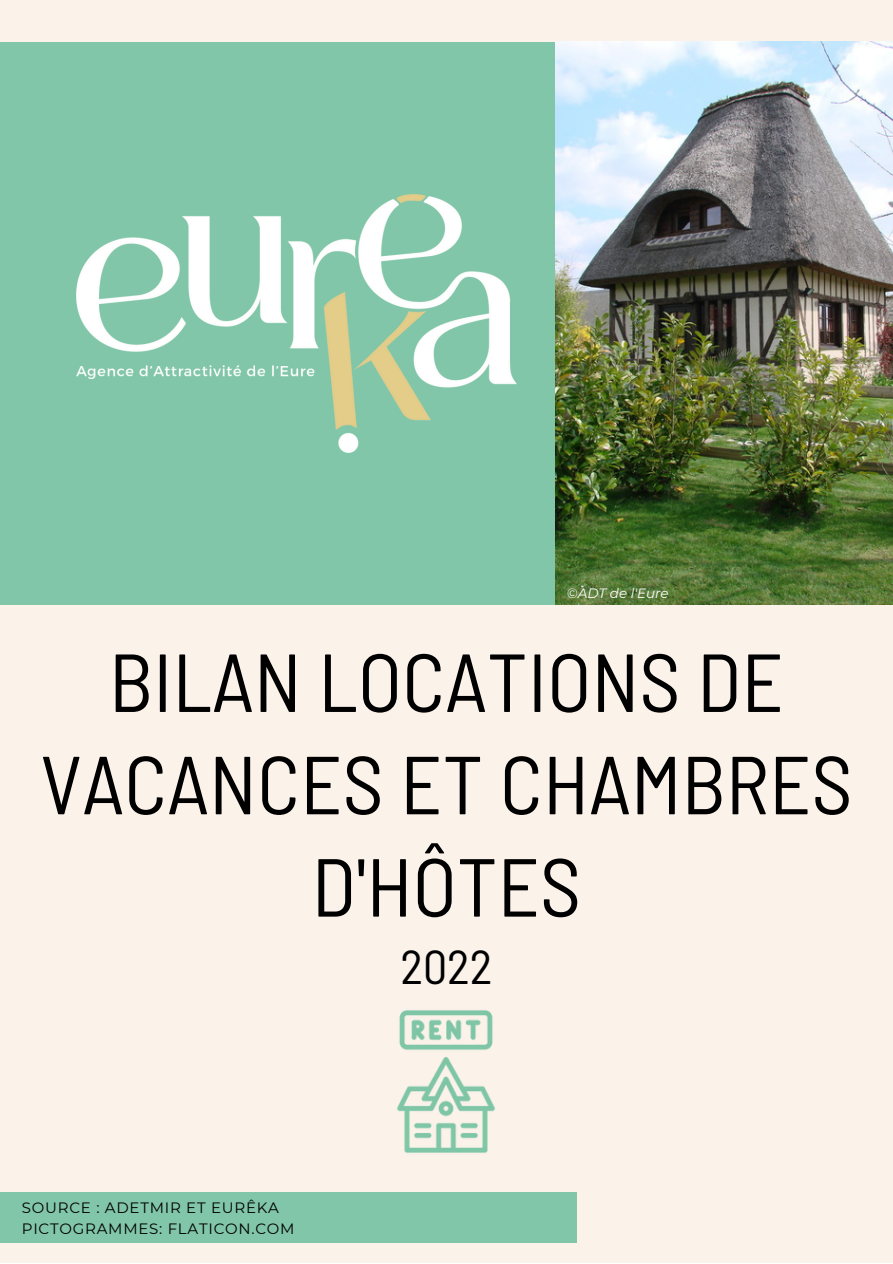
<style>
.page{position:relative;width:893px;height:1264px;background:#fff}
.page>*{position:absolute;margin:0;border:0;box-sizing:border-box;transform-origin:0 0}
.t1{font:semi-condensed 82.05px/102.3px "Barlow";color:#000001;text-align:center}
.t2{font:semi-condensed 48px "Barlow";color:#000001}
.t3{font:15px "Montserrat";letter-spacing:.05em;color:#000001}
.t4{font:italic 13.5px "Montserrat";color:#fff}
</style>
<div class="page">
<div style="left:0;top:0;width:892px;height:1262px;background:#fbf2ea"></div>
<div style="left:0;top:42px;width:892px;height:562px;background:#81c6a8"></div>
<div style="left:0;top:1192px;width:576px;height:50px;background:#81c6a8"></div>
<img style="left:76px;top:194px;width:440px;height:258px">
<img style="left:556px;top:42px;width:336px;height:562px">
<img style="left:396px;top:1010px;width:100px;height:143px">
<p class="t4" style="left:567px;top:584px;width:103px">©ADT de l'Eure</p>
<p class="t1" style="left:40px;top:628px;width:813px">BILAN LOCATIONS DE<br>VACANCES ET CHAMBRES<br>D'HÔTES</p>
<p class="t2" style="left:400px;top:936px;width:93px">2022</p>
<p class="t3" style="left:22px;top:1198px;width:259px">SOURCE : ADETMIR ET EURÊKA</p>
<p class="t3" style="left:22px;top:1219px;width:274px">PICTOGRAMMES: FLATICON.COM</p>
</div>
